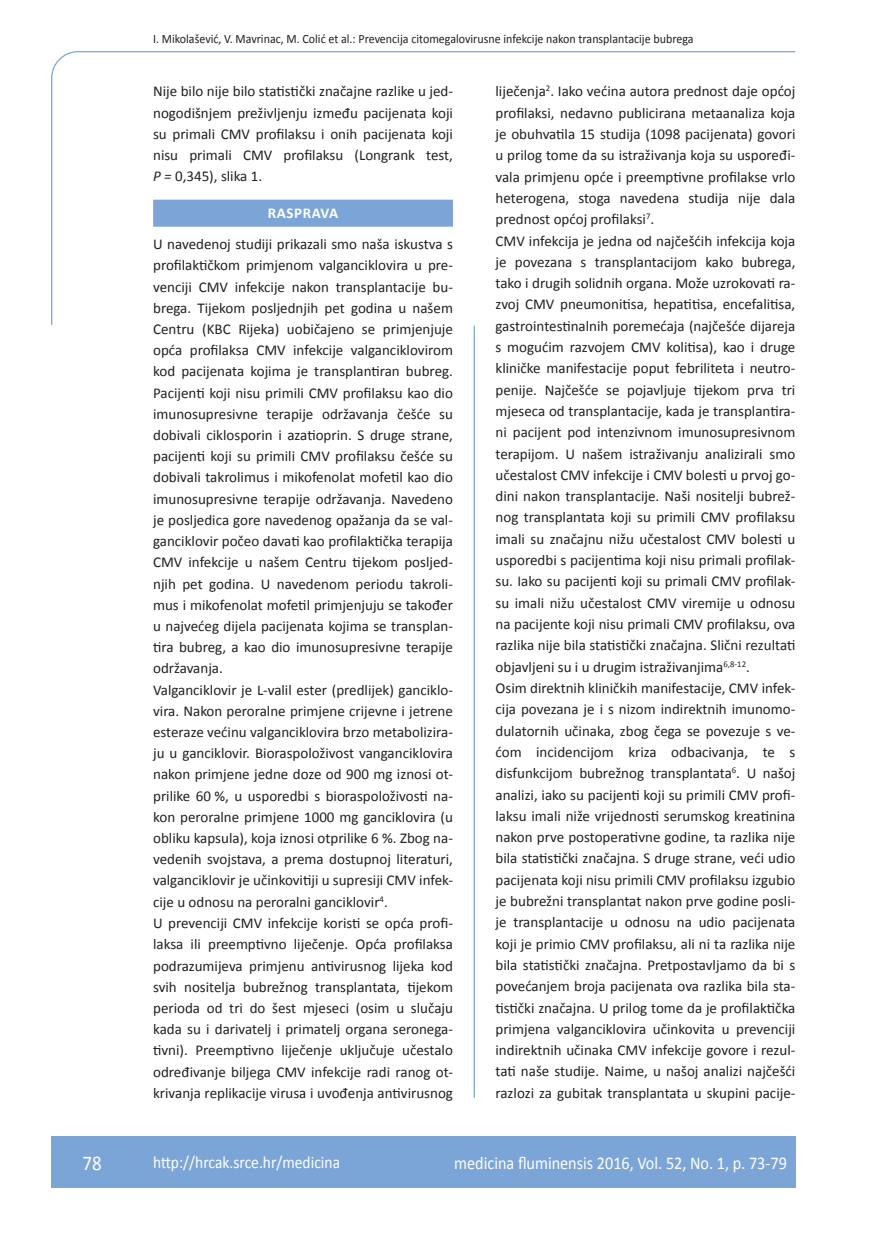
<style>
.page{position:relative;width:872px;height:1234px;background:#fff}
.page>*{position:absolute;margin:0;border:0;box-sizing:border-box;transform-origin:0 0}
.t1{font:21px "Calibri";color:#fff;scale:.9 1}
.t2{font:18px "Calibri";color:#fff;scale:.9 1}
.t3{font:17.25px "Calibri";color:#fff;scale:.9 1}
.t4{font:15px/21.3px "Calibri";color:#231f20}
.t5{font:700 15px "Calibri";letter-spacing:.04em;color:#fff}
.t6{font:12.75px "Calibri";color:#231f20;scale:.94 1}
.s1{font-style:italic}
</style>
<div class="page">
<svg style="left:51px;top:51px;width:745px;height:274px"></svg>
<hr style="left:473px;top:325px;width:2px;height:772px;background:#7ca5d7">
<div style="left:51px;top:1135px;width:744px;height:51px;background:#7ca5d7"></div>
<div style="left:153px;top:200px;width:300px;height:27px;background:#7ca5d7"></div>
<p class="t6" style="left:153px;top:30px;width:576px">I. Mikolašević, V. Mavrinac, M. Colić et al.: Prevencija citomegalovirusne infekcije nakon transplantacije bubrega</p>
<p class="t4" style="left:153px;top:80px;width:301px;text-align:justify">Nije bilo nije bilo statistički značajne razlike u jed&shy;nogodišnjem preživljenju između pacijenata koji su primali CMV profilaksu i onih pacijenata koji nisu primali CMV profilaksu (Longrank test, <span class="s1">P =</span> 0,345), slika 1.</p>
<p class="t5" style="left:268px;top:204px;width:72px">RASPRAVA</p>
<p class="t4" style="left:153px;top:233px;width:301px">U navedenoj studiji prikazali smo naša iskustva s profilaktičkom primjenom valganciklovira u pre&shy;venciji CMV infekcije nakon transplantacije bu&shy;brega. Tijekom posljednjih pet godina u našem Centru (KBC Rijeka) uobičajeno se primjenjuje opća profilaksa CMV infekcije valganciklovirom kod pacijenata kojima je transplantiran bubreg.<br>Pacijenti koji nisu primili CMV profilaksu kao dio imunosupresivne terapije održavanja češće su dobivali ciklosporin i azatioprin. S druge strane, pacijenti koji su primili CMV profilaksu češće su dobivali takrolimus i mikofenolat mofetil kao dio imunosupresivne terapije održavanja. Navedeno je posljedica gore navedenog opažanja da se val&shy;ganciklovir počeo davati kao profilaktička terapija CMV infekcije u našem Centru tijekom posljed&shy;njih pet godina. U navedenom periodu takroli&shy;mus i mikofenolat mofetil primjenjuju se također u najvećeg dijela pacijenata kojima se transplan&shy;tira bubreg, a kao dio imunosupresivne terapije održavanja.<br>Valganciklovir je L-valil ester (predlijek) ganciklo&shy;vira. Nakon peroralne primjene crijevne i jetrene esteraze većinu valganciklovira brzo metabolizira&shy;ju u ganciklovir. Bioraspoloživost vanganciklovira nakon primjene jedne doze od 900 mg iznosi ot&shy;prilike 60 %, u usporedbi s bioraspoloživosti na&shy;kon peroralne primjene 1000 mg ganciklovira (u obliku kapsula), koja iznosi otprilike 6 %. Zbog na&shy;vedenih svojstava, a prema dostupnoj literaturi, valganciklovir je učinkovitiji u supresiji CMV infek&shy;cije u odnosu na peroralni ganciklovir<sup>4</sup>.<br>U prevenciji CMV infekcije koristi se opća profi&shy;laksa ili preemptivno liječenje. Opća profilaksa podrazumijeva primjenu antivirusnog lijeka kod svih nositelja bubrežnog transplantata, tijekom perioda od tri do šest mjeseci (osim u slučaju kada su i darivatelj i primatelj organa seronega&shy;tivni). Preemptivno liječenje uključuje učestalo određivanje biljega CMV infekcije radi ranog ot&shy;krivanja replikacije virusa i uvođenja antivirusnog</p>
<p class="t4" style="left:495px;top:80px;width:301px">liječenja<sup>2</sup>. Iako većina autora prednost daje općoj profilaksi, nedavno publicirana metaanaliza koja je obuhvatila 15 studija (1098 pacijenata) govori u prilog tome da su istraživanja koja su uspoređi&shy;vala primjenu opće i preemptivne profilakse vrlo heterogena, stoga navedena studija nije dala prednost općoj profilaksi<sup>7</sup>.<br>CMV infekcija je jedna od najčešćih infekcija koja je povezana s transplantacijom kako bubrega, tako i drugih solidnih organa. Može uzrokovati ra&shy;zvoj CMV pneumonitisa, hepatitisa, encefalitisa, gastrointestinalnih poremećaja (najčešće dijareja s mogućim razvojem CMV kolitisa), kao i druge kliničke manifestacije poput febriliteta i neutro&shy;penije. Najčešće se pojavljuje tijekom prva tri mjeseca od transplantacije, kada je transplantira&shy;ni pacijent pod intenzivnom imunosupresivnom terapijom. U našem istraživanju analizirali smo učestalost CMV infekcije i CMV bolesti u prvoj go&shy;dini nakon transplantacije. Naši nositelji bubrež&shy;nog transplantata koji su primili CMV profilaksu imali su značajnu nižu učestalost CMV bolesti u usporedbi s pacijentima koji nisu primali profilak&shy;su. Iako su pacijenti koji su primali CMV profilak&shy;su imali nižu učestalost CMV viremije u odnosu na pacijente koji nisu primali CMV profilaksu, ova razlika nije bila statistički značajna. Slični rezultati objavljeni su i u drugim istraživanjima<sup>6,8-12</sup>.<br>Osim direktnih kliničkih manifestacije, CMV infek&shy;cija povezana je i s nizom indirektnih imunomo&shy;dulatornih učinaka, zbog čega se povezuje s ve&shy;ćom incidencijom kriza odbacivanja, te s disfunkcijom bubrežnog transplantata<sup>6</sup>. U našoj analizi, iako su pacijenti koji su primili CMV profi&shy;laksu imali niže vrijednosti serumskog kreatinina nakon prve postoperativne godine, ta razlika nije bila statistički značajna. S druge strane, veći udio pacijenata koji nisu primili CMV profilaksu izgubio je bubrežni transplantat nakon prve godine posli&shy;je transplantacije u odnosu na udio pacijenata koji je primio CMV profilaksu, ali ni ta razlika nije bila statistički značajna. Pretpostavljamo da bi s povećanjem broja pacijenata ova razlika bila sta&shy;tistički značajna. U prilog tome da je profilaktička primjena valganciklovira učinkovita u prevenciji indirektnih učinaka CMV infekcije govore i rezul&shy;tati naše studije. Naime, u našoj analizi najčešći razlozi za gubitak transplantata u skupini pacije-</p>
<h1 class="t1" style="left:82px;top:1149px;width:23px">78</h1>
<p class="t3" style="left:153px;top:1150px;width:209px">http://hrcak.srce.hr/medicina</p>
<p class="t2" style="left:454px;top:1151px;width:371px">medicina fluminensis 2016, Vol. 52, No. 1, p. 73-79</p>
</div>
